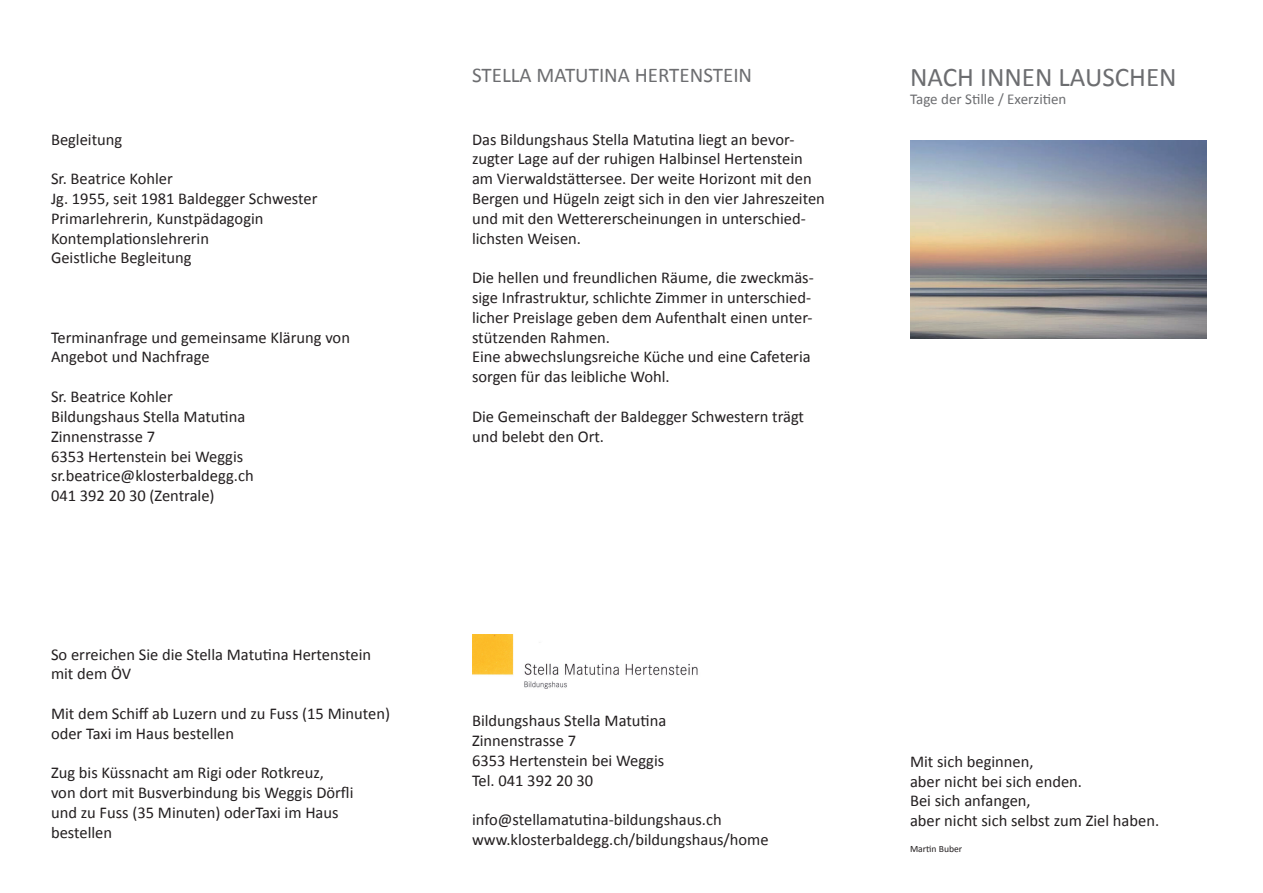
<style>
.page{position:relative;width:1263px;height:893px;background:#fff}
.page>*{position:absolute;margin:0;border:0;box-sizing:border-box;transform-origin:0 0}
.t1{font:27px "Calibri";color:#6c6d70}
.t2{font:21px "Calibri";color:#6c6d70}
.t3{font:16.5px/19.8px "Calibri";color:#231f20}
.t4{font:15px "Calibri";color:#6c6d70}
.t5{font:9.6px "Calibri";color:#231f20}
</style>
<div class="page">
<img style="left:910px;top:140px;width:296px;height:198px">
<img style="left:472px;top:635px;width:226px;height:54px">
<p class="t3" style="left:51px;top:129px;width:73px">Begleitung</p>
<p class="t3" style="left:51px;top:169px;width:268px">Sr. Beatrice Kohler<br>Jg. 1955, seit 1981 Baldegger Schwester<br>Primarlehrerin, Kunstpädagogin<br>Kontemplationslehrerin<br>Geistliche Begleitung</p>
<p class="t3" style="left:51px;top:327px;width:300px">Terminanfrage und gemeinsame Klärung von<br>Angebot und Nachfrage</p>
<p class="t3" style="left:51px;top:387px;width:204px">Sr. Beatrice Kohler<br>Bildungshaus Stella Matutina<br>Zinnenstrasse 7<br>6353 Hertenstein bei Weggis sr.beatrice@klosterbaldegg.ch<br>041 392 20 30 (Zentrale)</p>
<p class="t3" style="left:51px;top:644px;width:322px">So erreichen Sie die Stella Matutina Hertenstein mit dem ÖV</p>
<p class="t3" style="left:51px;top:704px;width:341px">Mit dem Schiff ab Luzern und zu Fuss (15 Minuten) oder Taxi im Haus bestellen</p>
<p class="t3" style="left:51px;top:763px;width:304px">Zug bis Küssnacht am Rigi oder Rotkreuz,<br>von dort mit Busverbindung bis Weggis Dörfli und zu Fuss (35 Minuten) oderTaxi im Haus bestellen</p>
<p class="t2" style="left:472px;top:61px;width:282px">STELLA MATUTINA HERTENSTEIN</p>
<p class="t3" style="left:472px;top:129px;width:354px">Das Bildungshaus Stella Matutina liegt an bevor&shy;zugter Lage auf der ruhigen Halbinsel Hertenstein am Vierwaldstättersee. Der weite Horizont mit den Bergen und Hügeln zeigt sich in den vier Jahreszeiten und mit den Wettererscheinungen in unterschied&shy;lichsten Weisen.</p>
<p class="t3" style="left:472px;top:268px;width:343px">Die hellen und freundlichen Räume, die zweckmäs&shy;sige Infrastruktur, schlichte Zimmer in unterschied&shy;licher Preislage geben dem Aufenthalt einen unter&shy;stützenden Rahmen.<br>Eine abwechslungsreiche Küche und eine Cafeteria sorgen für das leibliche Wohl.</p>
<p class="t3" style="left:472px;top:407px;width:334px">Die Gemeinschaft der Baldegger Schwestern trägt und belebt den Ort.</p>
<p class="t3" style="left:472px;top:711px;width:196px">Bildungshaus Stella Matutina<br>Zinnenstrasse 7<br>6353 Hertenstein bei Weggis<br>Tel. 041 392 20 30</p>
<p class="t3" style="left:472px;top:810px;width:298px">info@stellamatutina-bildungshaus.ch www.klosterbaldegg.ch/bildungshaus/home</p>
<h1 class="t1" style="left:910px;top:60px;width:268px">NACH INNEN LAUSCHEN</h1>
<p class="t4" style="left:910px;top:90px;width:158px">Tage der Stille / Exerzitien</p>
<p class="t3" style="left:910px;top:751px;width:251px">Mit sich beginnen,<br>aber nicht bei sich enden.<br>Bei sich anfangen,<br>aber nicht sich selbst zum Ziel haben.</p>
<p class="t5" style="left:910px;top:842px;width:54px">Martin Buber</p>
</div>
